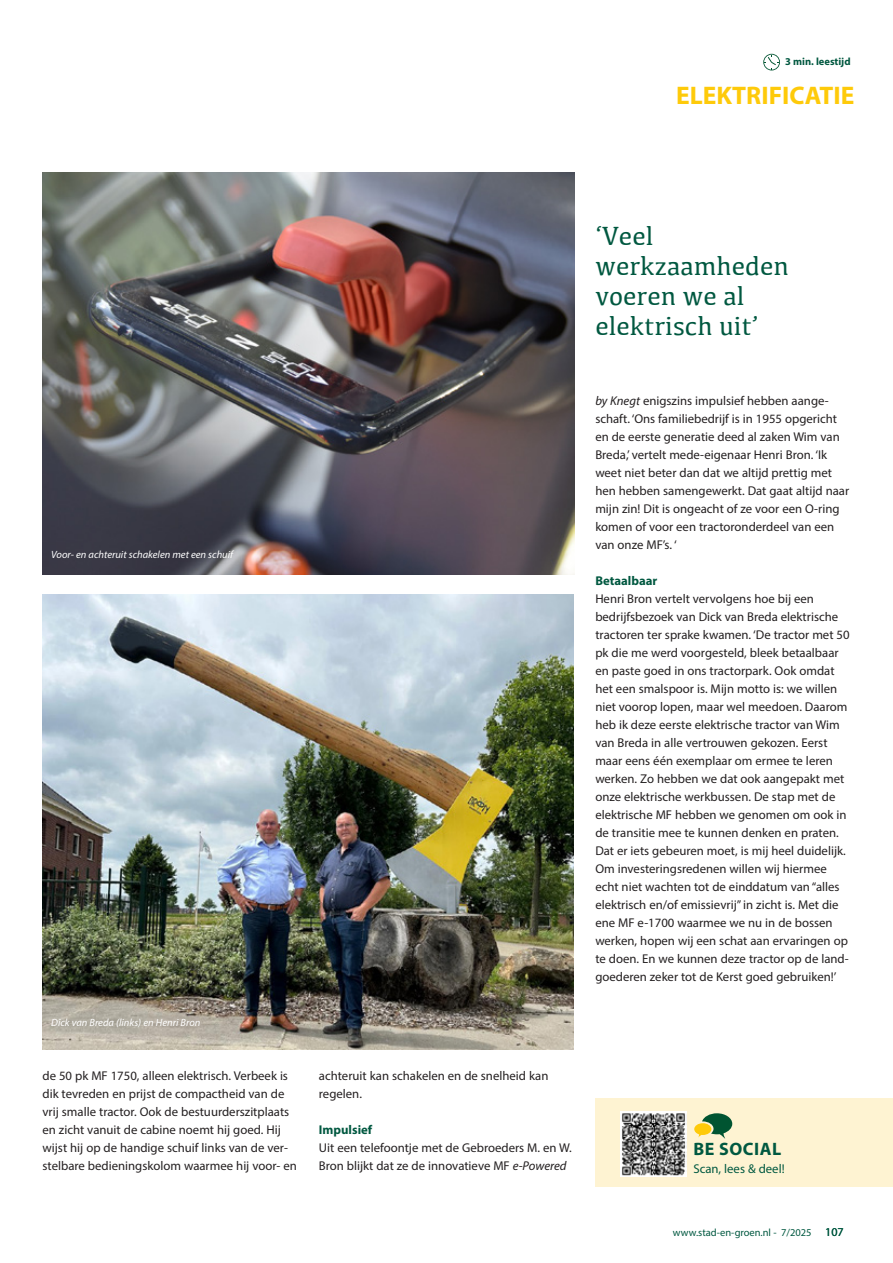
<style>
.page{position:relative;width:893px;height:1263px;background:#fff}
.page>*{position:absolute;margin:0;border:0;box-sizing:border-box;transform-origin:0 0}
.t1{font:27px/30px "Kefa";color:#005840}
.t2{font:700 25.5px "Myriad Pro";color:#feca0a}
.t3{font:700 18px "Myriad Pro";letter-spacing:.03em;color:#005840}
.t4{font:12.75px/18px "Myriad Pro";color:#231f20}
.t5{font:700 12.75px "Myriad Pro";color:#005840}
.t6{font:12.75px "Myriad Pro";color:#005840}
.t7{font:italic 10.5px "Myriad Pro";color:#fff}
.t8{font:10.5px "Myriad Pro";color:#005840}
.t9{font:700 10.5px "Myriad Pro";color:#005840}
.s1{font-style:italic}
.s2{font-size:12px}
</style>
<div class="page">
<img style="left:43px;top:173px;width:531px;height:401px">
<img style="left:43px;top:595px;width:530px;height:454px">
<svg style="left:763px;top:54px;width:17px;height:16px"></svg>
<div style="left:595px;top:1098px;width:298px;height:88px;background:#fef3d2"></div>
<img style="left:621px;top:1111px;width:65px;height:66px">
<svg style="left:694px;top:1113px;width:38px;height:26px"></svg>
<p class="t9" style="left:785px;top:54px;width:67px">3 min. leestijd</p>
<h2 class="t2" style="left:676px;top:78px;width:180px">ELEKTRIFICATIE</h2>
<h1 class="t1" style="left:595px;top:220px;width:195px">‘Veel werkzaamheden voeren we al elektrisch uit’</h1>
<p class="t7" style="left:51px;top:548px;width:183px">Voor- en achteruit schakelen met een schuif</p>
<p class="t7" style="left:51px;top:1016px;width:151px">Dick van Breda (links) en Henri Bron</p>
<p class="t4" style="left:43px;top:1067px;width:256px">de 50 pk MF 1750, alleen elektrisch. Verbeek is dik tevreden en prijst de compactheid van de vrij smalle tractor. Ook de bestuurderszitplaats en zicht vanuit de cabine noemt hij goed. Hij wijst hij op de handige schuif links van de ver&shy;stelbare bedieningskolom waarmee hij voor- en</p>
<p class="t4" style="left:319px;top:1067px;width:231px">achteruit kan schakelen en de snelheid kan regelen.</p>
<p class="t5" style="left:319px;top:1121px;width:55px">Impulsief</p>
<p class="t4" style="left:319px;top:1139px;width:254px">Uit een telefoontje met de Gebroeders M. en W.<br>Bron blijkt dat ze de innovatieve MF <span class="s1">e-Powered</span></p>
<p class="t4" style="left:595px;top:392px;width:255px"><span class="s1">by Knegt</span> enigszins impulsief hebben aange&shy;schaft. ‘Ons familiebedrijf is in 1955 opgericht en de eerste generatie deed al zaken Wim van Breda,’ vertelt mede-eigenaar Henri Bron. ‘Ik weet niet beter dan dat we altijd prettig met hen hebben samengewerkt. Dat gaat altijd naar mijn zin! Dit is ongeacht of ze voor een O-ring komen of voor een tractoronderdeel van een van onze MF’s. ‘</p>
<p class="t5" style="left:595px;top:572px;width:64px">Betaalbaar</p>
<p class="t4" style="left:595px;top:590px;width:256px">Henri Bron vertelt vervolgens hoe bij een bedrijfsbezoek van Dick van Breda elektrische tractoren ter sprake kwamen. ‘De tractor met 50 pk die me werd voorgesteld, bleek betaalbaar en paste goed in ons tractorpark. Ook omdat het een smalspoor is. Mijn motto is: we willen niet voorop lopen, maar wel meedoen. Daarom heb ik deze eerste elektrische tractor van Wim van Breda in alle vertrouwen gekozen. Eerst maar eens één exemplaar om ermee te leren werken. Zo hebben we dat ook aangepakt met onze elektrische werkbussen. De stap met de elektrische MF hebben we genomen om ook in de transitie mee te kunnen denken en praten.<br>Dat er iets gebeuren moet, is mij heel duidelijk.<br>Om investeringsredenen willen wij hiermee echt niet wachten tot de einddatum van “alles elektrisch en/of emissievrij” in zicht is. Met die ene MF e-1700 waarmee we nu in de bossen werken, hopen wij een schat aan ervaringen op te doen. En we kunnen deze tractor op de land&shy;goederen zeker tot de Kerst goed gebruiken!’</p>
<h3 class="t3" style="left:693px;top:1137px;width:89px">BE SOCIAL</h3>
<p class="t6" style="left:693px;top:1161px;width:93px">Scan, lees &amp; deel!</p>
<p class="t8" style="left:673px;top:1226px;width:172px">www.stad-en-groen.nl - 7/2025 <span class="s2">107</span></p>
</div>
